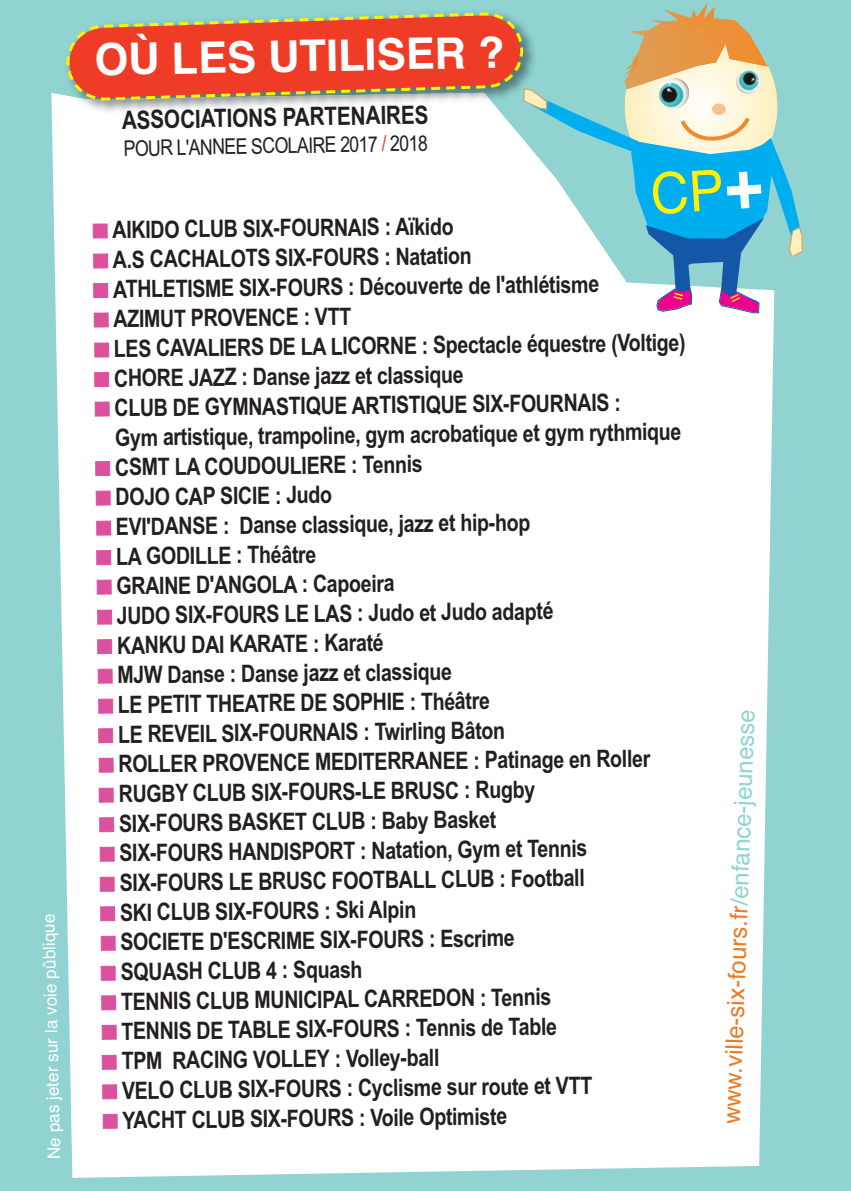
<style>
.page{position:relative;width:851px;height:1191px;background:#fff}
.page>*{position:absolute;margin:0;border:0;box-sizing:border-box;transform-origin:0 0}
.t1{font:700 43.4px "Helvetica";color:#fff}
.t2{font:700 25.4px "Arial Narrow";color:#231f20}
.t3{font:700 24px/29.6px "Arial Narrow";color:#231f20}
.t4{font:24px "Helvetica";color:#eb7a23}
.t5{font:21.8px "Arial Narrow";color:#231f20}
.t6{font:17.2px "Helvetica";color:#fff}
.s1{color:#ef3c26}
.s2{color:#dc519e}
.s3{color:#91d3d1}
</style>
<div class="page">
<div style="left:0;top:0;width:850px;height:1191px;background:#91d3d1"></div>
<div style="left:51px;top:93px;width:723px;height:1084px;background:#fff"></div>
<div style="left:55px;top:93px;width:468px;height:125px;background:#fff"></div>
<svg style="left:65px;top:12px;width:458px;height:90px"></svg>
<svg style="left:98px;top:96px;width:15px;height:6px"></svg>
<svg style="left:523px;top:3px;width:280px;height:310px"></svg>
<p class="t6" style="left:44px;top:1159px;width:247px;rotate:-91deg">Ne pas ej et r sur al vo ei pûbl qi ue</p>
<h1 class="t1" style="left:94px;top:35px;width:411px;rotate:-1deg">OÙ LES UTILISER ?</h1>
<p class="t2" style="left:122px;top:105px;width:308px;rotate:-1deg">ASSOCIATIONS PARTENAIRES</p>
<p class="t5" style="left:123px;top:136px;width:306px;rotate:-1deg">POUR L'ANNEE SCOLAIRE 2017 <span class="s1">/</span> 2018</p>
<p class="t3" style="left:92px;top:216px;width:362px;rotate:-1deg"><span class="s2">■</span> AIKIDO CLUB SIX-FOURNAIS : Aïkido</p>
<p class="t3" style="left:93px;top:246px;width:380px;rotate:-1deg"><span class="s2">■</span> A.S CACHALOTS SIX-FOURS : Natation</p>
<p class="t3" style="left:93px;top:276px;width:507px;rotate:-1deg"><span class="s2">■</span> ATHLETISME SIX-FOURS : Découverte de l'athlétisme</p>
<p class="t3" style="left:93px;top:305px;width:259px;rotate:-1deg"><span class="s2">■</span> AZIMUT PROVENCE : VTT</p>
<p class="t3" style="left:94px;top:336px;width:593px;rotate:-1deg"><span class="s2">■</span> LES CAVALIERS DE LA LICORNE : Spectacle équestre (Voltige)</p>
<p class="t3" style="left:94px;top:365px;width:371px;rotate:-1deg"><span class="s2">■</span> CHORE JAZZ : Danse jazz et classique</p>
<p class="t3" style="left:114px;top:395px;width:568px;text-indent:-20px;rotate:-1deg"><span class="s2">■</span> CLUB DE GYMNASTIQUE ARTISTIQUE SIX-FOURNAIS :<br>Gym artistique, trampoline, gym acrobatique et gym rythmique</p>
<p class="t3" style="left:95px;top:454px;width:329px;rotate:-1deg"><span class="s2">■</span> CSMT LA COUDOULIERE : Tennis</p>
<p class="t3" style="left:95px;top:483px;width:238px;rotate:-1deg"><span class="s2">■</span> DOJO CAP SICIE : Judo</p>
<p class="t3" style="left:96px;top:513px;width:435px;rotate:-1deg"><span class="s2">■</span> EVI'DANSE : Danse classique, jazz et hip-hop</p>
<p class="t3" style="left:96px;top:542px;width:222px;rotate:-1deg"><span class="s2">■</span> LA GODILLE : Théâtre</p>
<p class="t3" style="left:96px;top:572px;width:299px;rotate:-1deg"><span class="s2">■</span> GRAINE D'ANGOLA : Capoeira</p>
<p class="t3" style="left:97px;top:603px;width:458px;rotate:-1deg"><span class="s2">■</span> JUDO SIX-FOURS LE LAS : Judo et Judo adapté</p>
<p class="t3" style="left:97px;top:632px;width:288px;rotate:-1deg"><span class="s2">■</span> KANKU DAI KARATE : Karaté</p>
<p class="t3" style="left:97px;top:662px;width:356px;rotate:-1deg"><span class="s2">■</span> MJW Danse : Danse jazz et classique</p>
<p class="t3" style="left:98px;top:691px;width:393px;rotate:-1deg"><span class="s2">■</span> LE PETIT THEATRE DE SOPHIE : Théâtre</p>
<p class="t3" style="left:98px;top:721px;width:408px;rotate:-1deg"><span class="s2">■</span> LE REVEIL SIX-FOURNAIS : Twirling Bâton</p>
<p class="t3" style="left:98px;top:751px;width:553px;rotate:-1deg"><span class="s2">■</span> ROLLER PROVENCE MEDITERRANEE : Patinage en Roller</p>
<p class="t3" style="left:98px;top:780px;width:438px;rotate:-1deg"><span class="s2">■</span> RUGBY CLUB SIX-FOURS-LE BRUSC : Rugby</p>
<p class="t3" style="left:99px;top:810px;width:398px;rotate:-1deg"><span class="s2">■</span> SIX-FOURS BASKET CLUB : Baby Basket</p>
<p class="t3" style="left:99px;top:840px;width:489px;rotate:-1deg"><span class="s2">■</span> SIX-FOURS HANDISPORT : Natation, Gym et Tennis</p>
<p class="t3" style="left:99px;top:870px;width:486px;rotate:-1deg"><span class="s2">■</span> SIX-FOURS LE BRUSC FOOTBALL CLUB : Football</p>
<p class="t3" style="left:100px;top:899px;width:317px;rotate:-1deg"><span class="s2">■</span> SKI CLUB SIX-FOURS : Ski Alpin</p>
<p class="t3" style="left:100px;top:929px;width:415px;rotate:-1deg"><span class="s2">■</span> SOCIETE D'ESCRIME SIX-FOURS : Escrime</p>
<p class="t3" style="left:100px;top:958px;width:263px;rotate:-1deg"><span class="s2">■</span> SQUASH CLUB 4 : Squash</p>
<p class="t3" style="left:101px;top:988px;width:452px;rotate:-1deg"><span class="s2">■</span> TENNIS CLUB MUNICIPAL CARREDON : Tennis</p>
<p class="t3" style="left:101px;top:1018px;width:457px;rotate:-1deg"><span class="s2">■</span> TENNIS DE TABLE SIX-FOURS : Tennis de Table</p>
<p class="t3" style="left:101px;top:1047px;width:339px;rotate:-1deg"><span class="s2">■</span> TPM RACING VOLLEY : Volley-ball</p>
<p class="t3" style="left:102px;top:1077px;width:491px;rotate:-1deg"><span class="s2">■</span> VELO CLUB SIX-FOURS : Cyclisme sur route et VTT</p>
<p class="t3" style="left:102px;top:1107px;width:406px;rotate:-1deg"><span class="s2">■</span> YACHT CLUB SIX-FOURS : Voile Optimiste</p>
<p class="t4" style="left:717px;top:1123px;width:416px;rotate:-88deg">www.ville-six-fours.fr<span class="s3">/enfance-jeunesse</span></p>
</div>
